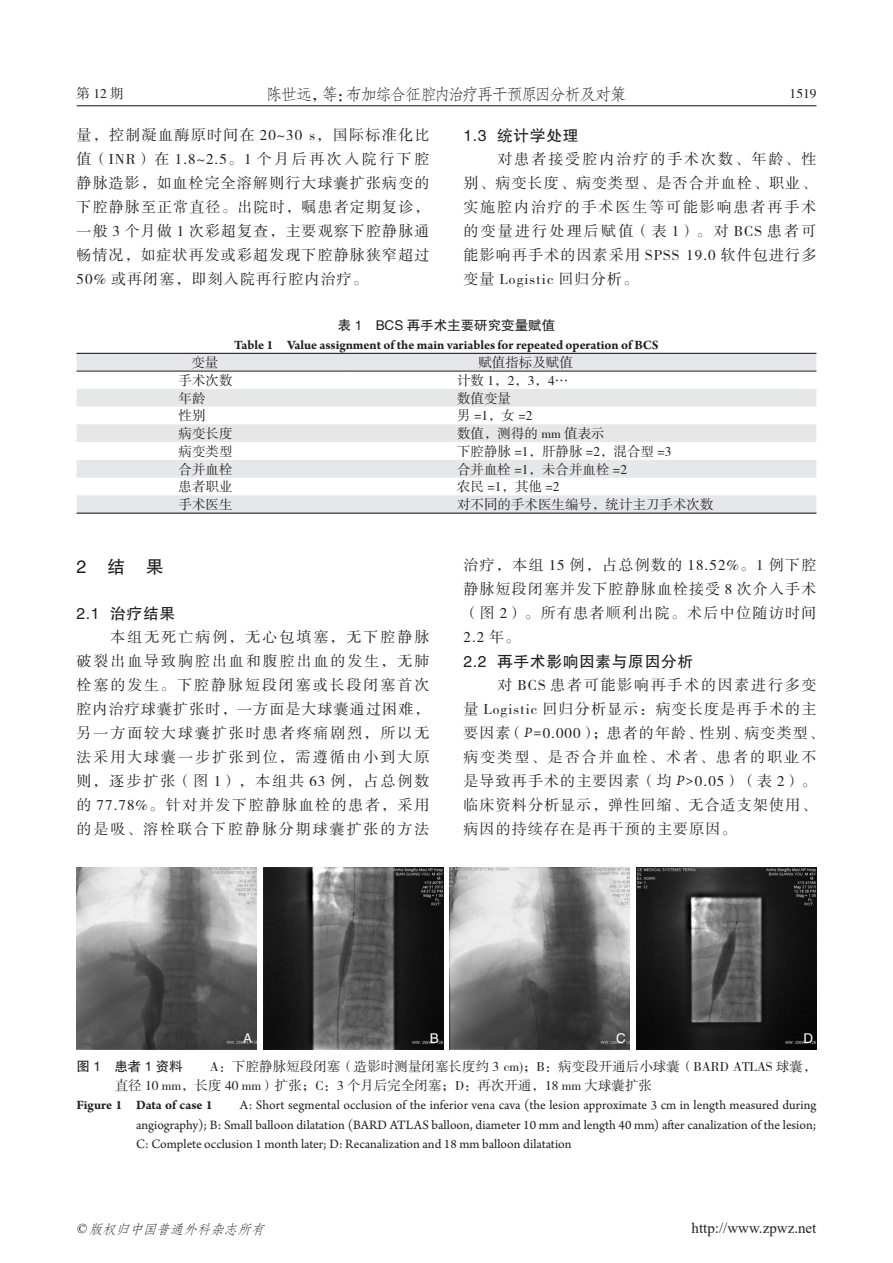
<style>
.page{position:relative;width:893px;height:1263px;background:#fff}
.page>*{position:absolute;margin:0;border:0;box-sizing:border-box;transform-origin:0 0}
.t1{font:18px "FZHTK GBK1 0";color:#231f20}
.t2{font:16.5px "FZFSK GBK1 0";letter-spacing:-.095em;color:#231f20}
.t3{font:15.75px "FZHTK GBK1 0";letter-spacing:.04em;color:#231f20}
.t4{font:15px/24px "FZSSK GBK1 0";letter-spacing:.075em;color:#231f20;text-align:justify}
.t5{font:15px "Times New Roman";color:#231f20}
.t6{font:13.5px/19.5px "Arno Pro";color:#231f20;text-align:justify}
.t7{font:13.5px/19.5px "FZSSK GBK1 0";color:#231f20}
.t8{font:700 13.5px "Arno Pro";letter-spacing:-.005em;color:#231f20}
.t9{font:13.5px "FZHTK GBK1 0";color:#231f20}
.t10{font:italic 13.5px "FZFSK GBK1 0";color:#231f20}
.t11{font:13.5px "FZHTK GBK1 0";color:#fff}
.s1{font-family:"Arno Pro";font-style:italic}
.s2{font-family:"FZHTK GBK1 0"}
.s3{font-weight:700}
.s4{font-family:"Adobe Song Std";font-weight:300}
.s5{font-family:"Times New Roman"}
</style>
<div class="page">
<hr style="left:77px;top:105px;width:739px;height:1px;background:#231f20">
<img style="left:77px;top:867px;width:179px;height:182px">
<img style="left:263px;top:867px;width:180px;height:182px">
<img style="left:450px;top:867px;width:180px;height:182px">
<img style="left:637px;top:867px;width:179px;height:182px">
<svg style="left:77px;top:354px;width:739px;height:159px;fill:#e6e7e9"></svg>
<hr style="left:77px;top:353px;width:274px;height:1px;background:#231f20">
<hr style="left:351px;top:353px;width:465px;height:1px;background:#231f20">
<hr style="left:77px;top:513px;width:274px;height:1px;background:#231f20">
<hr style="left:351px;top:513px;width:465px;height:1px;background:#231f20">
<hr style="left:77px;top:371px;width:274px;height:1px;background:#231f20">
<hr style="left:351px;top:371px;width:465px;height:1px;background:#231f20">
<p class="t7" style="left:77px;top:85px;width:49px">第12期</p>
<p class="t2" style="left:266px;top:85px;width:362px">陈世远，等：布加综合征腔内治疗再干预原因分析及对策</p>
<p class="t7" style="left:790px;top:85px;width:28px">1519</p>
<p class="t4" style="left:77px;top:124px;width:354px">量，控制凝血酶原时间在 20~30 s，国际标准化比值（INR）在 1.8~2.5。1 个月后再次入院行下腔静脉造影，如血栓完全溶解则行大球囊扩张病变的下腔静脉至正常直径。出院时，嘱患者定期复诊，一般 3 个月做 1 次彩超复查，主要观察下腔静脉通畅情况，如症状再发或彩超发现下腔静脉狭窄超过50% 或再闭塞，即刻入院再行腔内治疗。</p>
<p class="t3" style="left:463px;top:127px;width:116px">1.3 统计学处理</p>
<p class="t4" style="left:463px;top:148px;width:354px;text-indent:34px">对患者接受腔内治疗的手术次数、年龄、性别、病变长度、病变类型、是否合并血栓、职业、实施腔内治疗的手术医生等可能影响患者再手术的变量进行处理后赋值（表 1）。对 BCS 患者可能影响再手术的因素采用 SPSS 19.0 软件包进行多变量 Logistic 回归分析。</p>
<p class="t9" style="left:338px;top:318px;width:219px">表 1　BCS 再手术主要研究变量赋值</p>
<p class="t8" style="left:234px;top:337px;width:426px">Table 1 Value assignment of the main variables for repeated operation of BCS</p>
<p class="t7" style="left:191px;top:353px;width:29px">变量</p>
<p class="t7" style="left:478px;top:353px;width:96px">赋值指标及赋值</p>
<p class="t7" style="left:179px;top:371px;width:55px">手术次数</p>
<p class="t7" style="left:457px;top:371px;width:113px">计数 1，2，3，4…</p>
<p class="t7" style="left:179px;top:389px;width:28px">年龄</p>
<p class="t7" style="left:457px;top:389px;width:55px">数值变量</p>
<p class="t7" style="left:179px;top:407px;width:28px">性别</p>
<p class="t7" style="left:457px;top:407px;width:77px">男 =1，女 =2</p>
<p class="t7" style="left:179px;top:424px;width:55px">病变长度</p>
<p class="t7" style="left:457px;top:424px;width:149px">数值，测得的 mm 值表示</p>
<p class="t7" style="left:179px;top:442px;width:55px">病变类型</p>
<p class="t7" style="left:457px;top:442px;width:216px">下腔静脉 =1，肝静脉 =2，混合型 =3</p>
<p class="t7" style="left:179px;top:460px;width:55px">合并血栓</p>
<p class="t7" style="left:457px;top:460px;width:171px">合并血栓 =1，未合并血栓 =2</p>
<p class="t7" style="left:179px;top:478px;width:55px">患者职业</p>
<p class="t7" style="left:457px;top:478px;width:104px">农民 =1，其他 =2</p>
<p class="t7" style="left:179px;top:495px;width:55px">手术医生</p>
<p class="t7" style="left:457px;top:495px;width:258px">对不同的手术医生编号，统计主刀手术次数</p>
<p class="t1" style="left:77px;top:556px;width:89px">2　结　果</p>
<p class="t3" style="left:77px;top:605px;width:100px">2.1 治疗结果</p>
<p class="t4" style="left:77px;top:626px;width:354px;text-indent:34px">本组无死亡病例，无心包填塞，无下腔静脉破裂出血导致胸腔出血和腹腔出血的发生，无肺栓塞的发生。下腔静脉短段闭塞或长段闭塞首次腔内治疗球囊扩张时，一方面是大球囊通过困难，另一方面较大球囊扩张时患者疼痛剧烈，所以无法采用大球囊一步扩张到位，需遵循由小到大原则，逐步扩张（图 1），本组共 63 例，占总例数的 77.78%。针对并发下腔静脉血栓的患者，采用的是吸、溶栓联合下腔静脉分期球囊扩张的方法</p>
<p class="t4" style="left:463px;top:554px;width:354px">治疗，本组 15 例，占总例数的 18.52%。1 例下腔静脉短段闭塞并发下腔静脉血栓接受 8 次介入手术（图 2）。所有患者顺利出院。术后中位随访时间2.2 年。</p>
<p class="t3" style="left:463px;top:653px;width:231px">2.2 再手术影响因素与原因分析</p>
<p class="t4" style="left:463px;top:674px;width:362px;text-align:left;text-indent:34px">对 BCS 患者可能影响再手术的因素进行多变量 Logistic 回归分析显示：病变长度是再手术的主要因素（<span class="s1">P=</span>0.000）；患者的年龄、性别、病变类型、病变类型、是否合并血栓、术者、患者的职业不是导致再手术的主要因素（均 <span class="s1">P&gt;</span>0.05）（表 2）。临床资料分析显示，弹性回缩、无合适支架使用、病因的持续存在是再干预的主要原因。</p>
<p class="t11" style="left:243px;top:1031px;width:10px">A</p>
<p class="t11" style="left:430px;top:1031px;width:10px">B</p>
<p class="t11" style="left:616px;top:1031px;width:11px">C</p>
<p class="t11" style="left:803px;top:1031px;width:11px">D</p>
<p class="t7" style="left:115px;top:1057px;width:703px;text-indent:-38px"><span class="s2">图 1　患者 1 资料　　</span>A：下腔静脉短段闭塞（造影时测量闭塞长度约 3 cm)；B：病变段开通后小球囊（BARD ATLAS 球囊，直径 10 mm，长度 40 mm）扩张；C：3 个月后完全闭塞；D：再次开通，18 mm 大球囊扩张</p>
<p class="t6" style="left:136px;top:1096px;width:682px;text-indent:-60px"><span class="s3">Figure 1 Data of case 1</span><span class="s4">　　</span>A: Short segmental occlusion of the inferior vena cava (the lesion approximate 3 cm in length measured during angiography); B: Small balloon dilatation (BARD ATLAS balloon, diameter 10 mm and length 40 mm) after canalization of the lesion; C: Complete occlusion 1 month later; D: Recanalization and 18 mm balloon dilatation</p>
<p class="t10" style="left:76px;top:1221px;width:194px"><span class="s5">©</span> 版权归中国普通外科杂志所有</p>
<p class="t5" style="left:692px;top:1217px;width:126px">http://www.zpwz.net</p>
</div>
